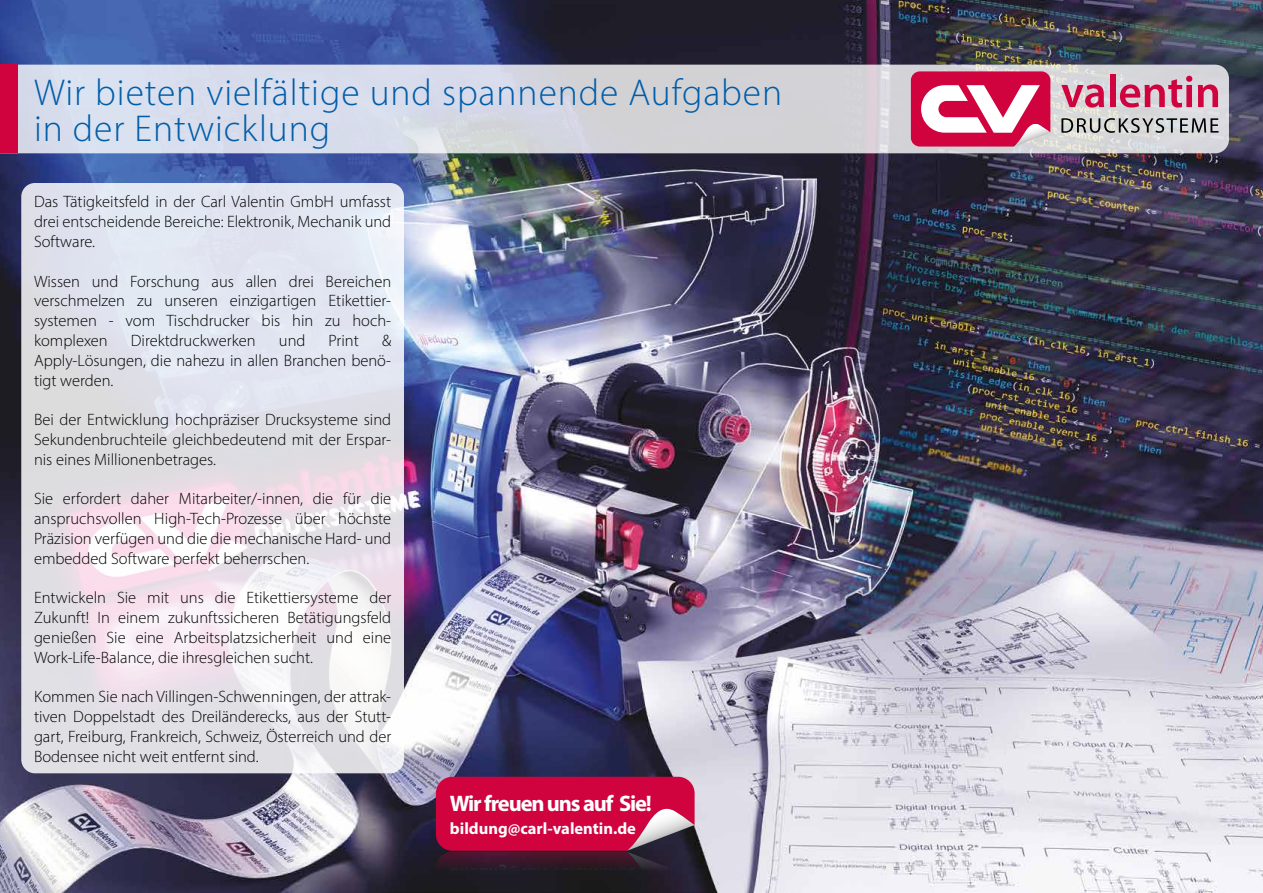
<style>
.page{position:relative;width:1263px;height:893px;background:#fff}
.page>*{position:absolute;margin:0;border:0;box-sizing:border-box;transform-origin:0 0}
.t1{font:300 37.5px/36.6px "Myriad Pro";letter-spacing:.025em;color:#005da9}
.t2{font:700 22.5px "Myriad Pro";letter-spacing:-.05em;color:#fff}
.t3{font:300 16.5px/19.8px "Myriad Pro";color:#000;text-align:justify}
.t4{font:700 16.5px "Myriad Pro";color:#fff}
</style>
<div class="page">
<img style="left:0;top:0;width:1263px;height:893px">
<svg style="left:17px;top:65px;width:1212px;height:88px;background:#d5d8e1"></svg>
<svg style="left:436px;top:777px;width:259px;height:116px;background:#8d153b"></svg>
<svg style="left:21px;top:183px;width:383px;height:590px;background:#e6e4eb"></svg>
<svg style="left:1061px;top:84px;width:43px;height:24px"></svg>
<div style="left:1110px;top:75px;width:5px;height:32px;background:#d0033f"></div>
<svg style="left:1120px;top:76px;width:72px;height:32px;background:#d4849e"></svg>
<svg style="left:1198px;top:84px;width:20px;height:23px"></svg>
<svg style="left:911px;top:71px;width:140px;height:77px"></svg>
<svg style="left:1061px;top:118px;width:157px;height:15px;background:#9c9d9d"></svg>
<div style="left:0;top:65px;width:17px;height:88px;background:#d0033f"></div>
<h1 class="t1" style="left:34px;top:73px;width:750px">Wir bieten vielfältige und spannende Aufgaben in der Entwicklung</h1>
<p class="t3" style="left:34px;top:192px;width:359px">Das Tätigkeitsfeld in der Carl Valentin GmbH umfasst drei entscheidende Bereiche: Elektronik, Mechanik und Software.</p>
<p class="t3" style="left:34px;top:271px;width:359px">Wissen und Forschung aus allen drei Bereichen verschmelzen zu unseren einzigartigen Etikettier&shy;systemen - vom Tischdrucker bis hin zu hoch&shy;komplexen</p>
<p class="t3" style="left:131px;top:330px;width:126px">Direktdruckwerken</p>
<p class="t3" style="left:279px;top:330px;width:28px">und</p>
<p class="t3" style="left:329px;top:330px;width:32px">Print</p>
<p class="t3" style="left:34px;top:330px;width:359px;text-indent:348px">&amp; Apply-Lösungen, die nahezu in allen Branchen benö&shy;tigt werden.</p>
<p class="t3" style="left:34px;top:410px;width:359px">Bei der Entwicklung hochpräziser Drucksysteme sind Sekundenbruchteile gleichbedeutend mit der Erspar&shy;nis eines Millionenbetrages.</p>
<p class="t3" style="left:34px;top:489px;width:359px">Sie erfordert daher Mitarbeiter/-innen, die für die anspruchsvollen High-Tech-Prozesse über höchste Präzision verfügen und die die mechanische Hard- und embedded Software perfekt beherrschen.</p>
<p class="t3" style="left:34px;top:588px;width:359px">Entwickeln Sie mit uns die Etikettiersysteme der Zukunft! In einem zukunftssicheren Betätigungsfeld genießen Sie eine Arbeitsplatzsicherheit und eine Work-Life-Balance, die ihresgleichen sucht.</p>
<p class="t3" style="left:34px;top:687px;width:359px">Kommen Sie nach Villingen-Schwenningen, der attrak&shy;tiven Doppelstadt des Dreiländerecks, aus der Stutt&shy;gart, Freiburg, Frankreich, Schweiz, Österreich und der Bodensee nicht weit entfernt sind.</p>
<h2 class="t2" style="left:450px;top:789px;width:204px">Wir freuen uns auf Sie!</h2>
<p class="t4" style="left:450px;top:817px;width:187px">bildung@carl-valentin.de</p>
</div>
